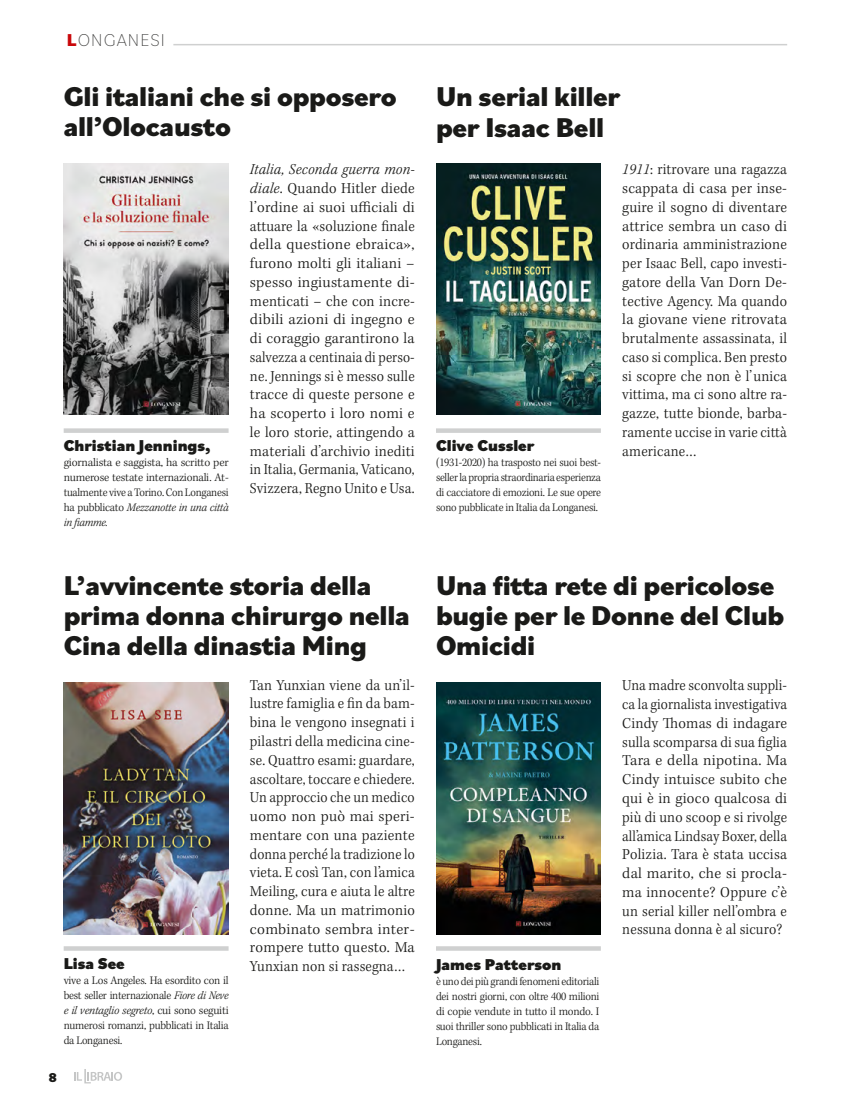
<style>
.page{position:relative;width:851px;height:1106px;background:#fff}
.page>*{position:absolute;margin:0;border:0;box-sizing:border-box;transform-origin:0 0}
.t1{font:800 28.5px/30px "Bilo";letter-spacing:-.01em;color:#1a1a18}
.t2{font:200 18px "Bilo";letter-spacing:.06em;color:#3b3b3a}
.t3{font:900 16.5px "Bilo";color:#1a1a18}
.t4{font:15.75px/18.8px "Kepler Std Light Scn";letter-spacing:.01em;color:#1a1a18;text-align:justify}
.t5{font:15.75px "Kepler Std Light Scn It";letter-spacing:.01em;color:#1a1a18}
.t6{font:800 13.5px "Bilo";color:#1a1a18}
.t7{font:12px/15px "Kepler Std Light Scn";letter-spacing:-.02em;color:#1a1a18;text-align:justify}
.t8{font:12px/15px "Kepler Std Light Scn";letter-spacing:-.02em;color:#1a1a18;text-align:justify;scale:1.07 1}
.t9{font:12px/15px "Kepler Std Light Scn It";letter-spacing:-.02em;color:#1a1a18}
.t10{font:12px "Kepler Std Light Scn It";letter-spacing:-.02em;color:#1a1a18;scale:1.05 1}
.s1{font-weight:800;color:#c9070a}
.s2{font-family:"Kepler Std Light Scn"}
.s3{font-family:"Kepler Std Light Scn It"}
</style>
<div class="page">
<svg style="left:74px;top:1069px;width:48px;height:14px"></svg>
<img style="left:64px;top:163px;width:164px;height:252px">
<img style="left:436px;top:163px;width:164px;height:252px">
<div style="left:64px;top:428px;width:164px;height:5px;background:#cfd0d0"></div>
<hr style="left:64px;top:946px;width:164px;height:4px;background:#cfd0d0">
<div style="left:436px;top:428px;width:164px;height:5px;background:#cfd0d0"></div>
<hr style="left:436px;top:946px;width:164px;height:4px;background:#cfd0d0">
<img style="left:64px;top:682px;width:164px;height:252px">
<img style="left:436px;top:682px;width:164px;height:252px">
<hr style="left:173px;top:44px;width:614px;height:1px;background:#cfd0d0">
<p class="t2" style="left:67px;top:27px;width:100px"><span class="s1">L</span>ONGANESI</p>
<h1 class="t1" style="left:64px;top:81px;width:334px">Gli italiani che si opposero all’Olocausto</h1>
<p class="t3" style="left:64px;top:434px;width:148px">Christian Jennings,</p>
<p class="t8" style="left:64px;top:455px;width:156px">giornalista e saggista, ha scritto per numerose testate internazionali. At&shy;tualmente vive a Torino. Con Longanesi</p>
<p class="t9" style="left:64px;top:500px;width:166px"><span class="s2">ha pubblicato</span> Mezzanotte in una città in fiamme.</p>
<p class="t5" style="left:250px;top:160px;width:166px">Italia, Seconda guerra mon-</p>
<p class="t4" style="left:250px;top:179px;width:166px"><span class="s3">diale</span>. Quando Hitler diede l’ordine ai suoi ufficiali di attuare la «soluzione finale della questione ebraica», furono molti gli italiani – spesso ingiustamente di&shy;menticati – che con incre&shy;dibili azioni di ingegno e di coraggio garantirono la salvezza a centinaia di perso&shy;ne. Jennings si è messo sulle tracce di queste persone e ha scoperto i loro nomi e le loro storie, attingendo a materiali d’archivio inediti in Italia, Germania, Vaticano, Svizzera, Regno Unito e Usa.</p>
<h1 class="t1" style="left:436px;top:81px;width:186px">Un serial killer per Isaac Bell</h1>
<p class="t3" style="left:436px;top:434px;width:100px">Clive Cussler</p>
<p class="t7" style="left:436px;top:455px;width:166px">(1931-2020) ha trasposto nei suoi best&shy;seller la propria straordinaria esperienza di cacciatore di emozioni. Le sue opere sono pubblicate in Italia da Longanesi.</p>
<p class="t4" style="left:622px;top:160px;width:166px"><span class="s3">1911</span>: ritrovare una ragazza scappata di casa per inse&shy;guire il sogno di diventare attrice sembra un caso di ordinaria amministrazione per Isaac Bell, capo investi&shy;gatore della Van Dorn De&shy;tective Agency. Ma quando la giovane viene ritrovata brutalmente assassinata, il caso si complica. Ben presto si scopre che non è l’unica vittima, ma ci sono altre ra&shy;gazze, tutte bionde, barba&shy;ramente uccise in varie città americane…</p>
<h1 class="t1" style="left:64px;top:569px;width:348px">L’avvincente storia della prima donna chirurgo nella<br>Cina della dinastia Ming</h1>
<p class="t3" style="left:64px;top:952px;width:63px">Lisa See</p>
<p class="t7" style="left:64px;top:973px;width:166px">vive a Los Angeles. Ha esordito con il best seller internazionale <span class="s3">Fiore di Neve</span></p>
<p class="t10" style="left:64px;top:1003px;width:159px">e il ventaglio segreto<span class="s2">, cui sono seguiti</span></p>
<p class="t7" style="left:64px;top:1018px;width:166px">numerosi romanzi, pubblicati in Italia da Longanesi.</p>
<p class="t6" style="left:49px;top:1068px;width:9px">8</p>
<p class="t4" style="left:250px;top:676px;width:166px">Tan Yunxian viene da un’il&shy;lustre famiglia e fin da bam&shy;bina le vengono insegnati i pilastri della medicina cine&shy;se. Quattro esami: guardare, ascoltare, toccare e chiedere.<br>Un approccio che un medico uomo non può mai speri&shy;mentare con una paziente donna perché la tradizione lo vieta. E così Tan, con l’amica Meiling, cura e aiuta le altre donne. Ma un matrimonio combinato sembra inter&shy;rompere tutto questo. Ma Yunxian non si rassegna…</p>
<h1 class="t1" style="left:436px;top:569px;width:350px">Una fitta rete di pericolose bugie per le Donne del Club<br>Omicidi</h1>
<p class="t3" style="left:436px;top:953px;width:127px">James Patterson</p>
<p class="t7" style="left:436px;top:974px;width:165px">è uno dei più grandi fenomeni editoriali dei nostri giorni, con oltre 400 milioni di copie vendute in tutto il mondo. I suoi thriller sono pubblicati in Italia da Longanesi.</p>
<p class="t4" style="left:622px;top:676px;width:166px">Una madre sconvolta suppli&shy;ca la giornalista investigativa Cindy Thomas di indagare sulla scomparsa di sua figlia Tara e della nipotina. Ma Cindy intuisce subito che qui è in gioco qualcosa di più di uno scoop e si rivolge all’amica Lindsay Boxer, della Polizia. Tara è stata uccisa dal marito, che si procla&shy;ma innocente? Oppure c’è un serial killer nell’ombra e nessuna donna è al sicuro?</p>
</div>
